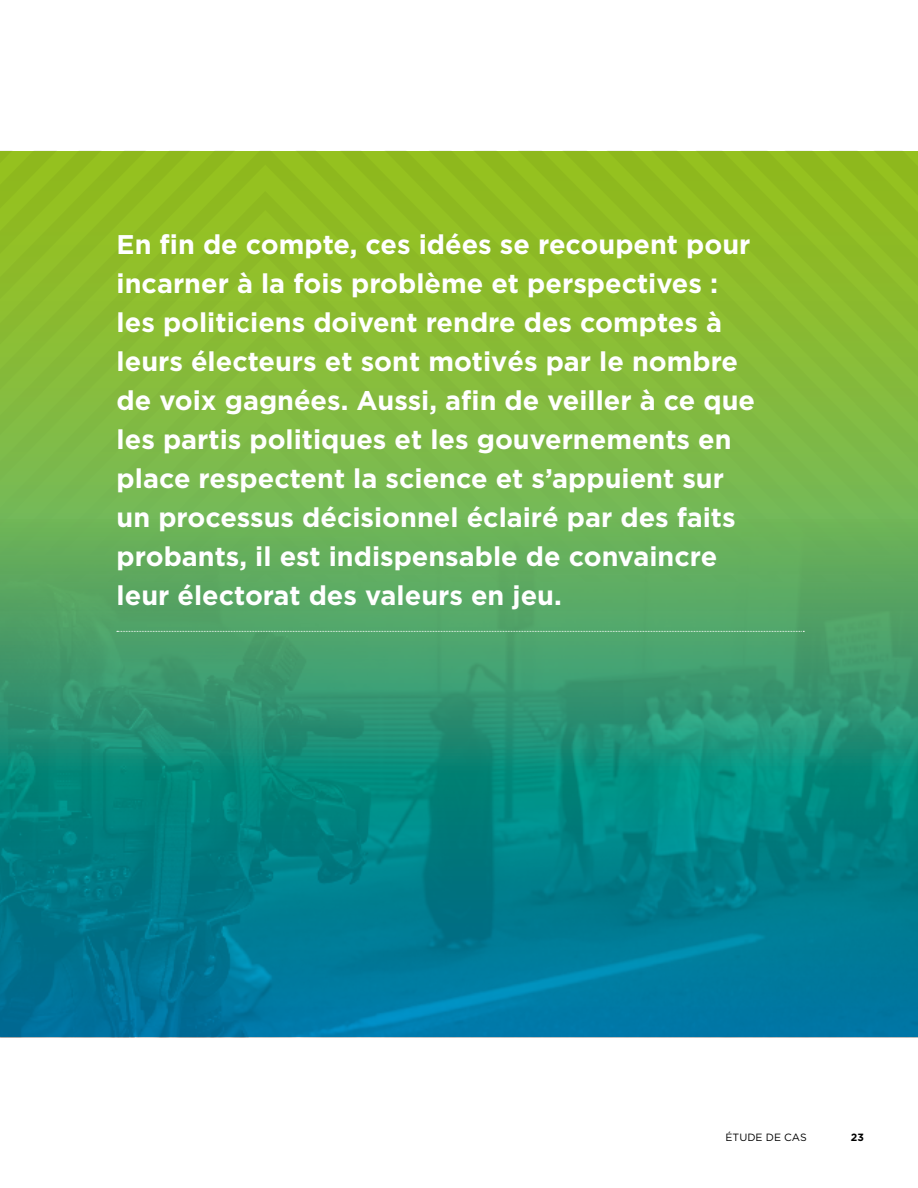
<style>
.page{position:relative;width:918px;height:1188px;background:#fff}
.page>*{position:absolute;margin:0;border:0;box-sizing:border-box;transform-origin:0 0}
.t1{font:700 27px/39px "Gotham HTF";color:#fff}
.t2{font:10.5px "Gotham HTF";color:#000}
.t3{font:700 10.5px "Gotham HTF";color:#000}
</style>
<div class="page">
<svg style="left:0;top:150px;width:290px;height:370px;background:#84bb3e"></svg>
<svg style="left:290px;top:150px;width:89px;height:370px;background:#88bc36"></svg>
<svg style="left:379px;top:150px;width:44px;height:370px;background:#88bc36"></svg>
<svg style="left:0;top:150px;width:196px;height:195px;background:#8fbd28"></svg>
<svg style="left:423px;top:150px;width:495px;height:370px;background:#88bb36"></svg>
<img style="left:0;top:520px;width:918px;height:518px">
<svg style="left:0;top:606px;width:804px;height:70px;background:#4da36d"></svg>
<p class="t1" style="left:117px;top:227px;width:640px">En fin de compte, ces idées se recoupent pour incarner à la fois problème et perspectives : les politiciens doivent rendre des comptes à leurs électeurs et sont motivés par le nombre de voix gagnées. Aussi, afin de veiller à ce que les partis politiques et les gouvernements en place respectent la science et s’appuient sur un processus décisionnel éclairé par des faits probants, il est indispensable de convaincre leur électorat des valeurs en jeu.</p>
<p class="t2" style="left:726px;top:1131px;width:83px">ÉTUDE DE CAS</p>
<p class="t3" style="left:851px;top:1132px;width:15px">23</p>
</div>
